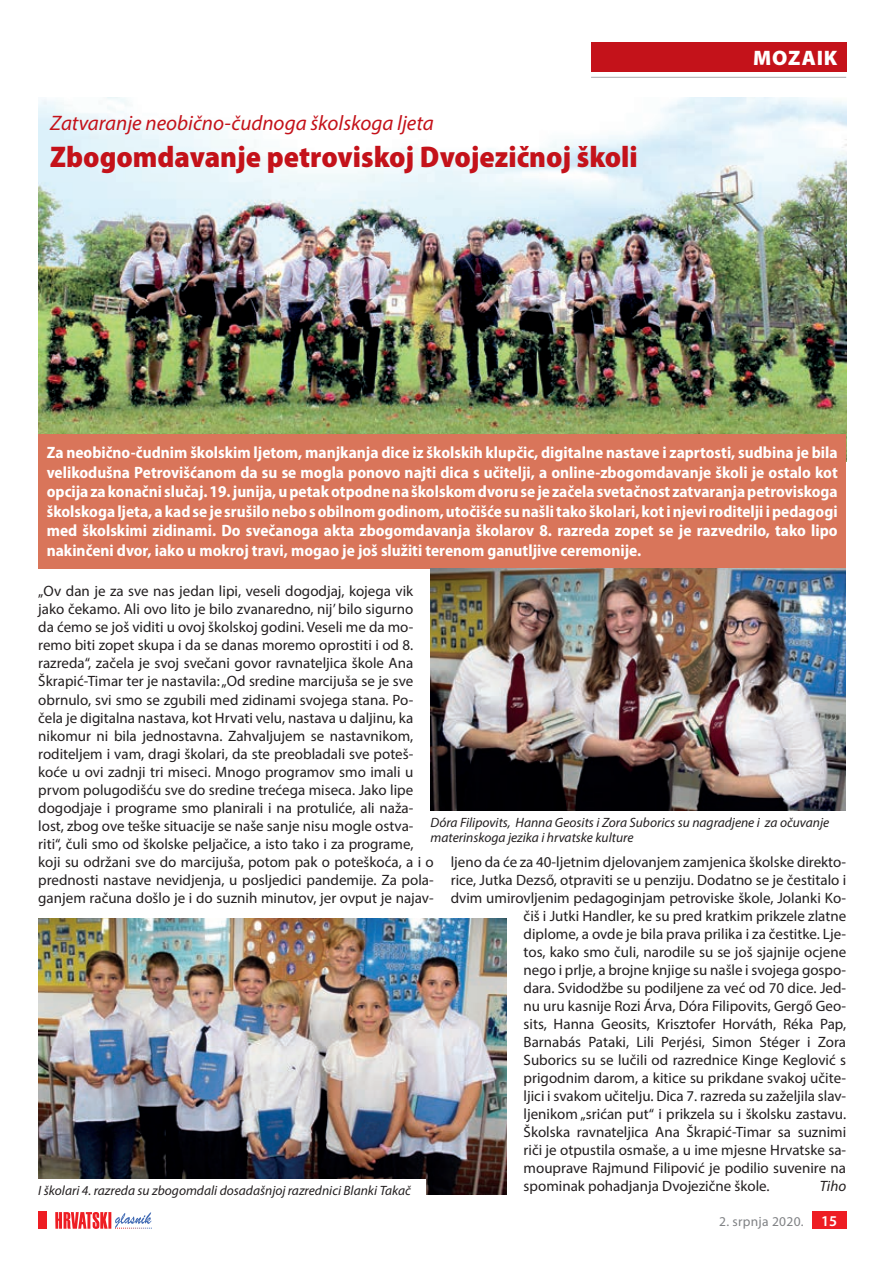
<style>
.page{position:relative;width:893px;height:1263px;background:#fff}
.page>*{position:absolute;margin:0;border:0;box-sizing:border-box;transform-origin:0 0}
.t1{font:900 semi-condensed 30px "Myriad Pro";color:#c4121a}
.t2{font:italic 21px "Myriad Pro";color:#c4121a}
.t3{font:900 21px "Myriad Pro";letter-spacing:.04em;color:#fff}
.t4{font:700 semi-condensed 16.5px/19.5px "Myriad Pro";color:#fff;text-align:justify}
.t5{font:15px/18px "Myriad Pro";color:#231f20}
.t6{font:italic 15px "Myriad Pro";color:#231f20}
.t7{font:italic 13.5px/15px "Myriad Pro";color:#231f20}
.t8{font:13.5px "Myriad Pro";letter-spacing:.02em;color:#808285}
.s1{font-weight:600;font-size:15px;color:#fff}
</style>
<div class="page">
<div style="left:812px;top:1212px;width:34px;height:17px;background:#ee1d23"></div>
<svg style="left:55px;top:1212px;width:97px;height:17px"></svg>
<div style="left:38px;top:1212px;width:9px;height:17px;background:#ee1d23"></div>
<div style="left:591px;top:43px;width:255px;height:29px;background:#c4121a"></div>
<hr style="left:591px;top:77px;width:255px;height:1px;background:#a8a9ad">
<img style="left:38px;top:98px;width:808px;height:336px">
<div style="left:38px;top:434px;width:808px;height:134px;background:#d9755a"></div>
<img style="left:38px;top:918px;width:469px;height:277px">
<img style="left:430px;top:568px;width:416px;height:242px">
<div style="left:34px;top:1179px;width:391px;height:21px;background:#fff"></div>
<h2 class="t2" style="left:50px;top:110px;width:385px">Zatvaranje neobično-čudnoga školskoga ljeta</h2>
<h1 class="t1" style="left:50px;top:137px;width:589px">Zbogomdavanje petroviskoj Dvojezičnoj školi</h1>
<h2 class="t3" style="left:753px;top:44px;width:86px">MOZAIK</h2>
<p class="t4" style="left:47px;top:443px;width:792px">Za neobično-čudnim školskim ljetom, manjkanja dice iz školskih klupčic, digitalne nastave i zaprtosti, sudbina je bila velikodušna Petrovišćanom da su se mogla ponovo najti dica s učitelji, a online-zbogomdavanje školi je ostalo kot opcija za konačni slučaj. 19. junija, u petak otpodne na školskom dvoru se je začela svetačnost zatvaranja petroviskoga školskoga ljeta, a kad se je srušilo nebo s obilnom godinom, utočišće su našli tako školari, kot i njevi roditelji i pedagogi med školskimi zidinami. Do svečanoga akta zbogomdavanja školarov 8. razreda zopet se je razvedrilo, tako lipo nakinčeni dvor, iako u mokroj travi, mogao je još služiti terenom ganutljive ceremonije.</p>
<p class="t5" style="left:38px;top:582px;width:397px">„Ov dan je za sve nas jedan lipi, veseli dogodjaj, kojega vik jako čekamo. Ali ovo lito je bilo zvanaredno, nij’ bilo sigurno<br>da ćemo se još viditi u ovoj školskoj godini. Veseli me da mo&shy;remo biti zopet skupa i da se danas moremo oprostiti i od 8. razreda“, začela je svoj svečani govor ravnateljica škole Ana Škrapić-Timar ter je nastavila: „Od sredine marcijuša se je sve obrnulo, svi smo se zgubili med zidinami svojega stana. Po&shy;čela je digitalna nastava, kot Hrvati velu, nastava u daljinu, ka nikomur ni bila jednostavna. Zahvaljujem se nastavnikom, roditeljem i vam, dragi školari, da ste preobladali sve poteš&shy;koće u ovi zadnji tri miseci. Mnogo programov smo imali u prvom polugodišću sve do sredine trećega miseca. Jako lipe dogodjaje i programe smo planirali i na protuliće, ali naža&shy;lost, zbog ove teške situacije se naše sanje nisu mogle ostva&shy;riti“, čuli smo od školske peljačice, a isto tako i za programe, koji su održani sve do marcijuša, potom pak o poteškoća, a i o prednosti nastave nevidjenja, u posljedici pandemije. Za pola&shy;ganjem računa došlo je i do suznih minutov, jer ovput je najav-</p>
<p class="t7" style="left:431px;top:815px;width:400px">Dóra Filipovits, Hanna Geosits i Zora Suborics su nagradjene i za očuvanje materinskoga jezika i hrvatske kulture</p>
<p class="t5" style="left:451px;top:852px;width:397px">ljeno da će za 40-ljetnim djelovanjem zamjenica školske direkto-</p>
<p class="t5" style="left:451px;top:870px;width:397px">rice, Jutka Dezső, otpraviti se u penziju. Dodatno se je čestitalo i</p>
<p class="t5" style="left:451px;top:888px;width:397px">dvim umirovljenim pedagoginjam petroviske škole, Jolanki Ko-</p>
<p class="t5" style="left:524px;top:906px;width:324px">čiš i Jutki Handler, ke su pred kratkim prikzele zlatne</p>
<p class="t5" style="left:524px;top:924px;width:324px">diplome, a ovde je bila prava prilika i za čestitke. Lje-</p>
<p class="t5" style="left:524px;top:942px;width:324px">tos, kako smo čuli, narodile su se još sjajnije ocjene</p>
<p class="t5" style="left:524px;top:960px;width:324px">nego i prlje, a brojne knjige su našle i svojega gospo-</p>
<p class="t5" style="left:524px;top:978px;width:324px">dara. Svidodžbe su podiljene za već od 70 dice. Jed-</p>
<p class="t5" style="left:524px;top:996px;width:324px">nu uru kasnije Rozi Árva, Dóra Filipovits, Gergő Geo-</p>
<p class="t5" style="left:524px;top:1014px;width:324px">sits, Hanna Geosits, Krisztofer Horváth, Réka Pap,</p>
<p class="t5" style="left:524px;top:1032px;width:324px">Barnabás Pataki, Lili Perjési, Simon Stéger i Zora</p>
<p class="t5" style="left:524px;top:1050px;width:324px">Suborics su se lučili od razrednice Kinge Keglović s</p>
<p class="t5" style="left:524px;top:1068px;width:324px">prigodnim darom, a kitice su prikdane svakoj učite-</p>
<p class="t5" style="left:524px;top:1086px;width:324px">ljici i svakom učitelju. Dica 7. razreda su zaželjila slav-</p>
<p class="t5" style="left:524px;top:1104px;width:324px">ljenikom „srićan put“ i prikzela su i školsku zastavu.</p>
<p class="t5" style="left:524px;top:1122px;width:324px">Školska ravnateljica Ana Škrapić-Timar sa suznimi</p>
<p class="t5" style="left:524px;top:1140px;width:324px">riči je otpustila osmaše, a u ime mjesne Hrvatske sa-</p>
<p class="t5" style="left:524px;top:1158px;width:324px">mouprave Rajmund Filipović je podilio suvenire na</p>
<p class="t5" style="left:524px;top:1176px;width:248px">spominak pohadjanja Dvojezične škole.</p>
<p class="t6" style="left:820px;top:1176px;width:28px">Tiho</p>
<p class="t7" style="left:38px;top:1183px;width:374px">I školari 4. razreda su zbogomdali dosadašnjoj razrednici Blanki Takač</p>
<p class="t8" style="left:719px;top:1213px;width:120px">2. srpnja 2020. <span class="s1">15</span></p>
</div>
